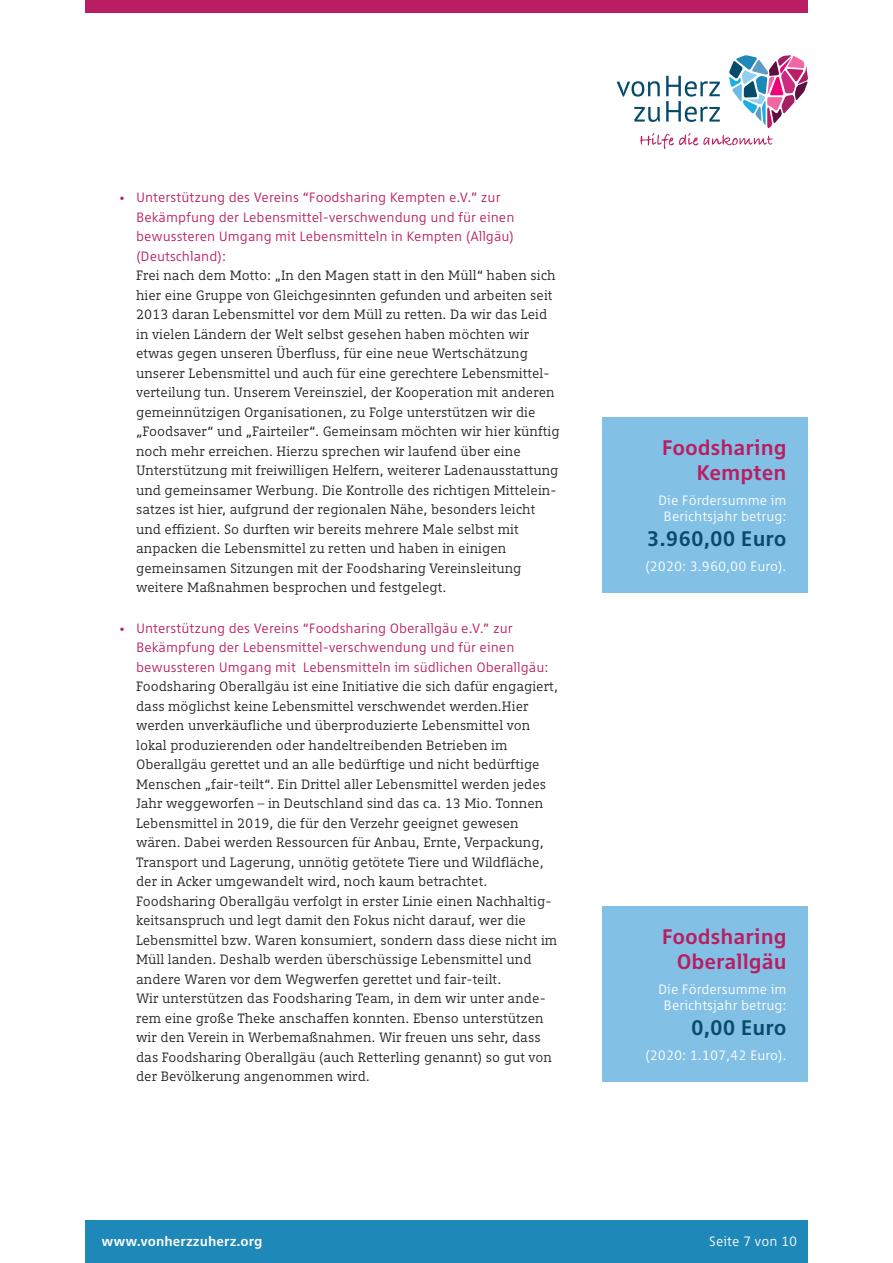
<style>
.page{position:relative;width:893px;height:1263px;background:#fff}
.page>*{position:absolute;margin:0;border:0;box-sizing:border-box;transform-origin:0 0}
.t1{font:700 21px/25.2px "Dico Sans";color:#b91e62;text-align:right}
.t2{font:700 21px "Dico Sans";color:#084b6a}
.t3{font:13.5px/19.5px "Dico Slab";color:#231f20}
.t4{font:13.5px/19.5px "Dico Sans";color:#b91e62}
.t5{font:13.5px/16.2px "Dico Sans";color:#fff;text-align:center}
.t6{font:700 13.5px "Dico Sans";color:#fff}
</style>
<div class="page">
<div style="left:85px;top:0;width:723px;height:13px;background:#b91e62"></div>
<div style="left:85px;top:1220px;width:723px;height:43px;background:#1e88b8"></div>
<svg style="left:617px;top:55px;width:191px;height:94px"></svg>
<div style="left:602px;top:417px;width:206px;height:175px;background:#82c1e5"></div>
<div style="left:602px;top:906px;width:206px;height:175px;background:#82c1e5"></div>
<p class="t4" style="left:136px;top:187px;width:380px;text-indent:-17px">• Unterstützung des Vereins “Foodsharing Kempten e.V.” zur Bekämpfung der Lebensmittel-verschwendung und für einen bewussteren Umgang mit Lebensmitteln in Kempten (Allgäu) (Deutschland):</p>
<p class="t3" style="left:136px;top:265px;width:425px">Frei nach dem Motto: „In den Magen statt in den Müll“ haben sich hier eine Gruppe von Gleichgesinnten gefunden und arbeiten seit 2013 daran Lebensmittel vor dem Müll zu retten. Da wir das Leid in vielen Ländern der Welt selbst gesehen haben möchten wir etwas gegen unseren Überfluss, für eine neue Wertschätzung unserer Lebensmittel und auch für eine gerechtere Lebensmittel&shy;verteilung tun. Unserem Vereinsziel, der Kooperation mit anderen gemeinnützigen Organisationen, zu Folge unterstützen wir die „Foodsaver“ und „Fairteiler“. Gemeinsam möchten wir hier künftig noch mehr erreichen. Hierzu sprechen wir laufend über eine Unterstützung mit freiwilligen Helfern, weiterer Ladenausstattung und gemeinsamer Werbung. Die Kontrolle des richtigen Mittelein&shy;satzes ist hier, aufgrund der regionalen Nähe, besonders leicht und effizient. So durften wir bereits mehrere Male selbst mit anpacken die Lebensmittel zu retten und haben in einigen gemeinsamen Sitzungen mit der Foodsharing Vereinsleitung weitere Maßnahmen besprochen und festgelegt.</p>
<p class="t4" style="left:136px;top:618px;width:414px;text-indent:-17px">• Unterstützung des Vereins “Foodsharing Oberallgäu e.V.” zur<br>Bekämpfung der Lebensmittel-verschwendung und für einen bewussteren Umgang mit Lebensmitteln im südlichen Oberallgäu:</p>
<p class="t3" style="left:136px;top:676px;width:423px">Foodsharing Oberallgäu ist eine Initiative die sich dafür engagiert, dass möglichst keine Lebensmittel verschwendet werden.Hier werden unverkäufliche und überproduzierte Lebensmittel von lokal produzierenden oder handeltreibenden Betrieben im Oberallgäu gerettet und an alle bedürftige und nicht bedürftige Menschen „fair-teilt“. Ein Drittel aller Lebensmittel werden jedes Jahr weggeworfen – in Deutschland sind das ca. 13 Mio. Tonnen Lebensmittel in 2019, die für den Verzehr geeignet gewesen wären. Dabei werden Ressourcen für Anbau, Ernte, Verpackung, Transport und Lagerung, unnötig getötete Tiere und Wildfläche, der in Acker umgewandelt wird, noch kaum betrachtet.<br>Foodsharing Oberallgäu verfolgt in erster Linie einen Nachhaltig&shy;keitsanspruch und legt damit den Fokus nicht darauf, wer die Lebensmittel bzw. Waren konsumiert, sondern dass diese nicht im Müll landen. Deshalb werden überschüssige Lebensmittel und andere Waren vor dem Wegwerfen gerettet und fair-teilt.<br>Wir unterstützen das Foodsharing Team, in dem wir unter ande&shy;rem eine große Theke anschaffen konnten. Ebenso unterstützen wir den Verein in Werbemaßnahmen. Wir freuen uns sehr, dass das Foodsharing Oberallgäu (auch Retterling genannt) so gut von der Bevölkerung angenommen wird.</p>
<h1 class="t1" style="left:662px;top:434px;width:126px">Foodsharing<br>Kempten</h1>
<p class="t5" style="left:658px;top:491px;width:130px">Die Fördersumme im<br>Berichtsjahr betrug:</p>
<h1 class="t2" style="left:647px;top:525px;width:141px">3.960,00 Euro</h1>
<p class="t5" style="left:645px;top:558px;width:143px">(2020: 3.960,00 Euro).</p>
<h1 class="t1" style="left:662px;top:923px;width:126px">Foodsharing<br>Oberallgäu</h1>
<p class="t5" style="left:658px;top:980px;width:130px">Die Fördersumme im<br>Berichtsjahr betrug:</p>
<h1 class="t2" style="left:691px;top:1014px;width:97px">0,00 Euro</h1>
<p class="t5" style="left:645px;top:1047px;width:143px">(2020: 1.107,42 Euro).</p>
<p class="t6" style="left:101px;top:1232px;width:163px">www.vonherzzuherz.org</p>
<p class="t5" style="left:709px;top:1233px;width:90px">Seite 7 von 10</p>
</div>
